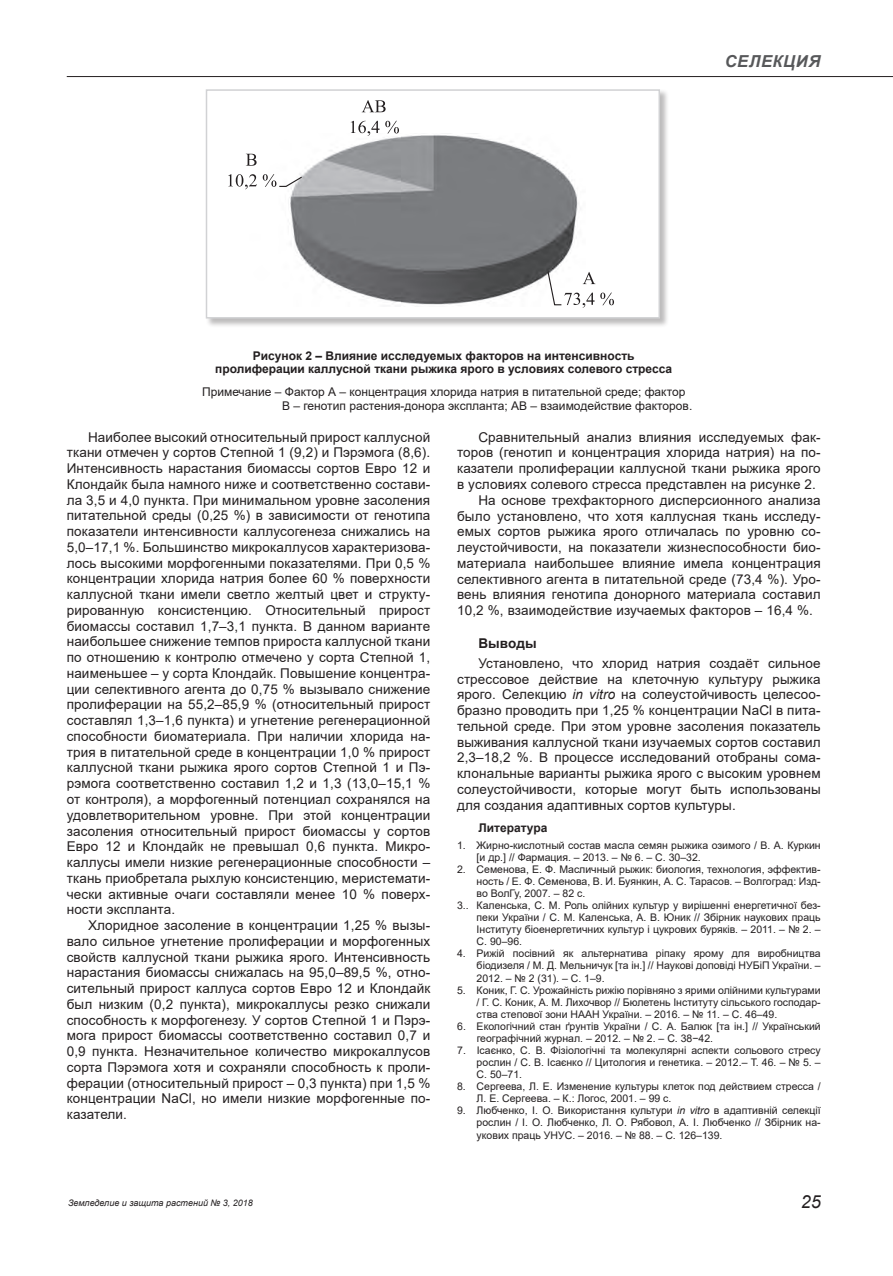
<style>
.page{position:relative;width:893px;height:1276px;background:#fff}
.page>*{position:absolute;margin:0;border:0;box-sizing:border-box;transform-origin:0 0}
.t1{font:italic 18px "Arial";color:#231f20}
.t2{font:italic 700 16.5px "Arial";letter-spacing:.035em;color:#57585a}
.t3{font:13.5px/15.8px "Arial";letter-spacing:.01em;color:#231f20;text-align:justify}
.t4{font:700 13.5px "Arial";letter-spacing:.01em;color:#231f20}
.t5{font:12px/13.8px "Arial";color:#231f20}
.t6{font:700 12px/13.8px "Arial";color:#231f20;text-align:center}
.t7{font:10.5px/12.1px "Arial";color:#231f20;text-align:justify}
.t8{font:italic 9px "Arial";color:#231f20}
.s1{font-style:italic}
</style>
<div class="page">
<hr style="left:67px;top:76px;width:826px;height:1px;background:#231f20">
<div style="left:205px;top:89px;width:464px;height:239px;background:#231f20;opacity:.3"></div>
<div style="left:206px;top:90px;width:453px;height:228px;background:#fff"></div>
<img style="left:245px;top:135px;width:334px;height:170px">
<svg style="left:547px;top:272px;width:67px;height:36px"></svg>
<svg style="left:246px;top:154px;width:11px;height:12px"></svg>
<svg style="left:228px;top:174px;width:74px;height:15px"></svg>
<svg style="left:362px;top:100px;width:24px;height:12px"></svg>
<svg style="left:351px;top:121px;width:48px;height:15px"></svg>
<div style="left:206px;top:89px;width:454px;height:229px;border:2px solid #d1d2d4"></div>
<p class="t2" style="left:725px;top:50px;width:97px">СЕЛЕКЦИЯ</p>
<p class="t6" style="left:215px;top:349px;width:459px">Рисунок 2 – Влияние исследуемых факторов на интенсивность пролиферации каллусной ткани рыжика ярого в условиях солевого стресса</p>
<p class="t5" style="left:282px;top:384px;width:412px;text-indent:-80px">Примечание – Фактор А – концентрация хлорида натрия в питательной среде; фактор<br>В – генотип растения-донора экспланта; АВ – взаимодействие факторов.</p>
<p class="t3" style="left:67px;top:429px;width:365px;text-indent:21px">Наиболее высокий относительный прирост каллусной ткани отмечен у сортов Степной 1 (9,2) и Пэрэмога (8,6).<br>Интенсивность нарастания биомассы сортов Евро 12 и Клондайк была намного ниже и соответственно состави&shy;ла 3,5 и 4,0 пункта. При минимальном уровне засоления питательной среды (0,25 %) в зависимости от генотипа показатели интенсивности каллусогенеза снижались на 5,0–17,1 %. Большинство микрокаллусов характеризова&shy;лось высокими морфогенными показателями. При 0,5 % концентрации хлорида натрия более 60 % поверхности каллусной ткани имели светло желтый цвет и структу&shy;рированную консистенцию. Относительный прирост биомассы составил 1,7–3,1 пункта. В данном варианте наибольшее снижение темпов прироста каллусной ткани по отношению к контролю отмечено у сорта Степной 1, наименьшее – у сорта Клондайк. Повышение концентра&shy;ции селективного агента до 0,75 % вызывало снижение пролиферации на 55,2–85,9 % (относительный прирост составлял 1,3–1,6 пункта) и угнетение регенерационной способности биоматериала. При наличии хлорида на&shy;трия в питательной среде в концентрации 1,0 % прирост каллусной ткани рыжика ярого сортов Степной 1 и Пэ&shy;рэмога соответственно составил 1,2 и 1,3 (13,0–15,1 % от контроля), а морфогенный потенциал сохранялся на удовлетворительном уровне. При этой концентрации засоления относительный прирост биомассы у сортов Евро 12 и Клондайк не превышал 0,6 пункта. Микро&shy;каллусы имели низкие регенерационные способности – ткань приобретала рыхлую консистенцию, меристемати&shy;чески активные очаги составляли менее 10 % поверх&shy;ности экспланта.</p>
<p class="t3" style="left:67px;top:917px;width:365px;text-indent:21px">Хлоридное засоление в концентрации 1,25 % вызы&shy;вало сильное угнетение пролиферации и морфогенных свойств каллусной ткани рыжика ярого. Интенсивность нарастания биомассы снижалась на 95,0–89,5 %, отно&shy;сительный прирост каллуса сортов Евро 12 и Клондайк был низким (0,2 пункта), микрокаллусы резко снижали способность к морфогенезу. У сортов Степной 1 и Пэрэ&shy;мога прирост биомассы соответственно составил 0,7 и 0,9 пункта. Незначительное количество микрокаллусов сорта Пэрэмога хотя и сохраняли способность к проли&shy;ферации (относительный прирост – 0,3 пункта) при 1,5 % концентрации NaCl, но имели низкие морфогенные по&shy;казатели.</p>
<p class="t3" style="left:478px;top:429px;width:344px">Сравнительный анализ влияния исследуемых фак-</p>
<p class="t3" style="left:457px;top:445px;width:365px">торов (генотип и концентрация хлорида натрия) на по-</p>
<p class="t3" style="left:457px;top:460px;width:365px">казатели пролиферации каллусной ткани рыжика ярого</p>
<p class="t3" style="left:457px;top:476px;width:360px">в условиях солевого стресса представлен на рисунке 2.</p>
<p class="t3" style="left:478px;top:492px;width:344px">На основе трехфакторного дисперсионного анализа</p>
<p class="t3" style="left:457px;top:508px;width:365px">было установлено, что хотя каллусная ткань исследу-</p>
<p class="t3" style="left:457px;top:523px;width:365px">емых сортов рыжика ярого отличалась по уровню со-</p>
<p class="t3" style="left:457px;top:539px;width:365px">леустойчивости, на показатели жизнеспособности био-</p>
<p class="t3" style="left:457px;top:555px;width:365px">материала наибольшее влияние имела концентрация</p>
<p class="t3" style="left:457px;top:571px;width:365px">селективного агента в питательной среде (73,4 %). Уро-</p>
<p class="t3" style="left:457px;top:586px;width:365px">вень влияния генотипа донорного материала составил</p>
<p class="t3" style="left:457px;top:602px;width:357px">10,2 %, взаимодействие изучаемых факторов – 16,4 %.</p>
<p class="t4" style="left:478px;top:633px;width:60px">Выводы</p>
<p class="t3" style="left:457px;top:655px;width:365px;text-indent:21px">Установлено, что хлорид натрия создаёт сильное стрессовое действие на клеточную культуру рыжика ярого. Селекцию <span class="s1">in vitro</span> на солеустойчивость целесоо&shy;бразно проводить при 1,25 % концентрации NaCl в пита&shy;тельной среде. При этом уровне засоления показатель выживания каллусной ткани изучаемых сортов составил 2,3–18,2 %. В процессе исследований отобраны сома&shy;клональные варианты рыжика ярого с высоким уровнем солеустойчивости, которые могут быть использованы для создания адаптивных сортов культуры.</p>
<p class="t6" style="left:478px;top:821px;width:71px">Литература</p>
<p class="t7" style="left:477px;top:839px;width:346px;text-indent:-20px">1. Жирно-кислотный состав масла семян рыжика озимого / В. А. Куркин [и др.] // Фармация. – 2013. – № 6. – С. 30–32.</p>
<p class="t7" style="left:457px;top:863px;width:365px">2. Семенова, Е. Ф. Масличный рыжик: биология, технология, эффектив-</p>
<p class="t7" style="left:477px;top:875px;width:346px">ность / Е. Ф. Семенова, В. И. Буянкин, А. С. Тарасов. – Волгоград: Изд-</p>
<p class="t7" style="left:477px;top:887px;width:110px">во ВолГу, 2007. – 82 с.</p>
<p class="t7" style="left:457px;top:899px;width:365px">3.. Каленська, С. М. Роль олійних культур у вирішенні енергетичної без-</p>
<p class="t7" style="left:477px;top:911px;width:346px">пеки України / С. М. Каленська, А. В. Юник // Збірник наукових праць</p>
<p class="t7" style="left:477px;top:923px;width:346px">Інституту біоенергетичних культур і цукрових буряків. – 2011. – № 2. –</p>
<p class="t7" style="left:477px;top:935px;width:47px">С. 90–96.</p>
<p class="t7" style="left:477px;top:947px;width:346px;text-indent:-19px">4. Рижій посівний як альтернатива ріпаку ярому для виробництва біодизеля / М. Д. Мельничук [та ін.] // Наукові доповіді НУБіП України. – 2012. – № 2 (31). – С. 1–9.</p>
<p class="t7" style="left:477px;top:983px;width:346px;text-indent:-19px">5. Коник, Г. С. Урожайність рижію порівняно з ярими олійними культурами / Г. С. Коник, А. М. Лихочвор // Бюлетень Інституту сільського господар&shy;ства степової зони НААН України. – 2016. – № 11. – С. 46–49.</p>
<p class="t7" style="left:477px;top:1020px;width:346px;text-indent:-20px">6. Екологічний стан ґрунтів України / С. А. Балюк [та ін.] // Український географічний журнал. – 2012. – № 2. – С. 38−42.</p>
<p class="t7" style="left:477px;top:1044px;width:346px;text-indent:-19px">7. Ісаєнко, С. В. Фізіологічні та молекулярні аспекти сольового стресу рослин / С. В. Ісаєнко // Цитология и генетика. – 2012.– Т. 46. – № 5. – С. 50–71.</p>
<p class="t7" style="left:477px;top:1080px;width:346px;text-indent:-19px">8. Сергеева, Л. Е. Изменение культуры клеток под действием стресса /<br>Л. Е. Сергеева. – К.: Логос, 2001. – 99 с.</p>
<p class="t7" style="left:477px;top:1104px;width:346px;text-indent:-19px">9. Любченко, І. О. Використання культури <span class="s1">in vitro</span> в адаптивній селекції рослин / І. О. Любченко, Л. О. Рябовол, А. І. Любченко // Збірник на&shy;укових праць УНУС. – 2016. – № 88. – С. 126–139.</p>
<p class="t8" style="left:68px;top:1197px;width:186px">Земледелие и защита растений № 3, 2018</p>
<h1 class="t1" style="left:801px;top:1190px;width:22px">25</h1>
</div>
